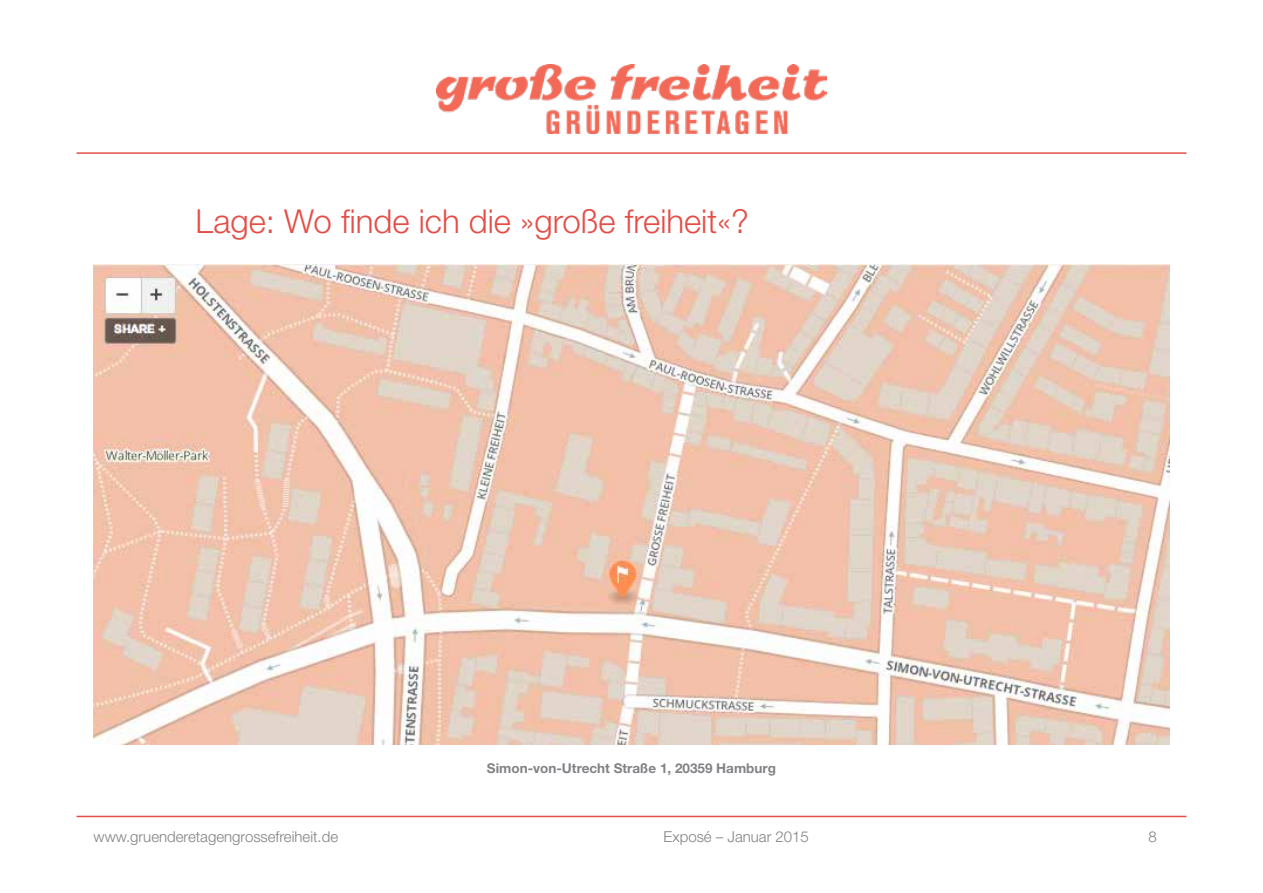
<style>
.page{position:relative;width:1263px;height:893px;background:#fff}
.page>*{position:absolute;margin:0;border:0;box-sizing:border-box;transform-origin:0 0}
.t1{font:300 33px "Helvetica Neue LT Std";color:#e44e47}
.t2{font:300 15px "Helvetica Neue LT Std";color:#808285}
.t3{font:700 13.5px "Helvetica Neue LT Std";color:#808285}
</style>
<div class="page">
<hr style="left:77px;top:152px;width:1109px;height:2px;background:#e44e47">
<hr style="left:77px;top:816px;width:1109px;height:1px;background:#e44e47">
<img style="left:436px;top:64px;width:391px;height:70px">
<img style="left:94px;top:264px;width:1075px;height:480px">
<h1 class="t1" style="left:196px;top:201px;width:555px">Lage: Wo finde ich die »große freiheit«?</h1>
<p class="t3" style="left:487px;top:760px;width:291px">Simon-von-Utrecht Straße 1, 20359 Hamburg</p>
<p class="t2" style="left:94px;top:827px;width:246px">www.gruenderetagengrossefreiheit.de</p>
<p class="t2" style="left:664px;top:827px;width:147px">Exposé – Januar 2015</p>
<p class="t2" style="left:1148px;top:827px;width:10px">8</p>
</div>
